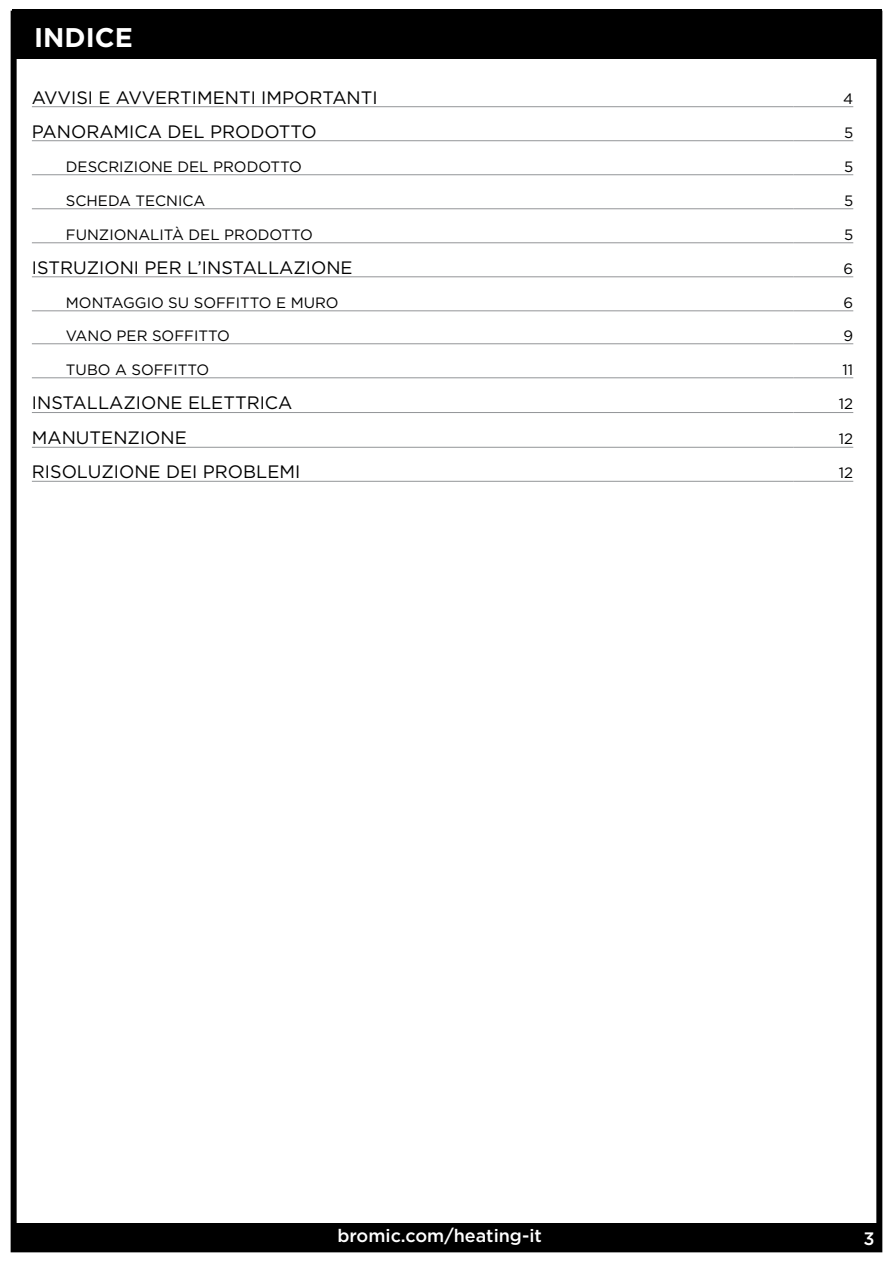
<style>
.page{position:relative;width:893px;height:1263px;background:#fff}
.page>*{position:absolute;margin:0;border:0;box-sizing:border-box;transform-origin:0 0}
.t1{font:700 27px "Gotham";color:#fff}
.t2{font:18px "Gotham";color:#000}
.t3{font:500 18px "Gotham";color:#fff}
.t4{font:15px "Gotham";color:#000}
</style>
<div class="page">
<div style="left:11px;top:1223px;width:870px;height:29px;background:#000"></div>
<div style="left:12px;top:9px;width:870px;height:50px;background:#000"></div>
<div style="left:11px;top:11px;width:871px;height:1241px;border:6px solid #000"></div>
<hr style="left:32px;top:106px;width:761px;height:1px;background:#939598">
<hr style="left:793px;top:106px;width:60px;height:1px;background:#939598">
<hr style="left:32px;top:140px;width:761px;height:1px;background:#939598">
<hr style="left:793px;top:140px;width:60px;height:1px;background:#939598">
<hr style="left:32px;top:174px;width:761px;height:1px;background:#939598">
<hr style="left:793px;top:174px;width:60px;height:1px;background:#939598">
<hr style="left:32px;top:208px;width:761px;height:1px;background:#939598">
<hr style="left:793px;top:208px;width:60px;height:1px;background:#939598">
<hr style="left:32px;top:242px;width:761px;height:1px;background:#939598">
<hr style="left:793px;top:242px;width:60px;height:1px;background:#939598">
<hr style="left:32px;top:276px;width:761px;height:1px;background:#939598">
<hr style="left:793px;top:276px;width:60px;height:1px;background:#939598">
<hr style="left:32px;top:310px;width:761px;height:1px;background:#939598">
<hr style="left:793px;top:310px;width:60px;height:1px;background:#939598">
<hr style="left:32px;top:343px;width:761px;height:1px;background:#939598">
<hr style="left:793px;top:343px;width:60px;height:1px;background:#939598">
<hr style="left:32px;top:377px;width:761px;height:1px;background:#939598">
<hr style="left:793px;top:377px;width:60px;height:1px;background:#939598">
<hr style="left:32px;top:412px;width:761px;height:1px;background:#939598">
<hr style="left:793px;top:412px;width:60px;height:1px;background:#939598">
<hr style="left:32px;top:447px;width:761px;height:1px;background:#939598">
<hr style="left:793px;top:447px;width:60px;height:1px;background:#939598">
<hr style="left:32px;top:481px;width:761px;height:1px;background:#939598">
<hr style="left:793px;top:481px;width:60px;height:1px;background:#939598">
<h1 class="t1" style="left:34px;top:26px;width:100px">INDICE</h1>
<p class="t2" style="left:32px;top:87px;width:347px">AVVISI E AVVERTIMENTI IMPORTANTI</p>
<p class="t4" style="left:843px;top:90px;width:12px">4</p>
<p class="t2" style="left:32px;top:121px;width:286px">PANORAMICA DEL PRODOTTO</p>
<p class="t4" style="left:844px;top:124px;width:11px">5</p>
<p class="t4" style="left:66px;top:158px;width:237px">DESCRIZIONE DEL PRODOTTO</p>
<p class="t4" style="left:844px;top:158px;width:11px">5</p>
<p class="t4" style="left:66px;top:192px;width:141px">SCHEDA TECNICA</p>
<p class="t4" style="left:844px;top:192px;width:11px">5</p>
<p class="t4" style="left:66px;top:226px;width:249px">FUNZIONALITÀ DEL PRODOTTO</p>
<p class="t4" style="left:844px;top:226px;width:11px">5</p>
<p class="t2" style="left:32px;top:257px;width:322px">ISTRUZIONI PER L’INSTALLAZIONE</p>
<p class="t4" style="left:844px;top:260px;width:11px">6</p>
<p class="t4" style="left:66px;top:294px;width:274px">MONTAGGIO SU SOFFITTO E MURO</p>
<p class="t4" style="left:844px;top:294px;width:11px">6</p>
<p class="t4" style="left:66px;top:327px;width:165px">VANO PER SOFFITTO</p>
<p class="t4" style="left:844px;top:327px;width:11px">9</p>
<p class="t4" style="left:66px;top:361px;width:145px">TUBO A SOFFITTO</p>
<p class="t4" style="left:842px;top:361px;width:12px">11</p>
<p class="t2" style="left:32px;top:393px;width:262px">INSTALLAZIONE ELETTRICA</p>
<p class="t4" style="left:839px;top:396px;width:16px">12</p>
<p class="t2" style="left:32px;top:428px;width:156px">MANUTENZIONE</p>
<p class="t4" style="left:839px;top:431px;width:16px">12</p>
<p class="t2" style="left:32px;top:462px;width:270px">RISOLUZIONE DEI PROBLEMI</p>
<p class="t4" style="left:839px;top:465px;width:16px">12</p>
<p class="t3" style="left:337px;top:1228px;width:206px">bromic.com/heating-it</p>
<p class="t3" style="left:864px;top:1231px;width:13px">3</p>
</div>
